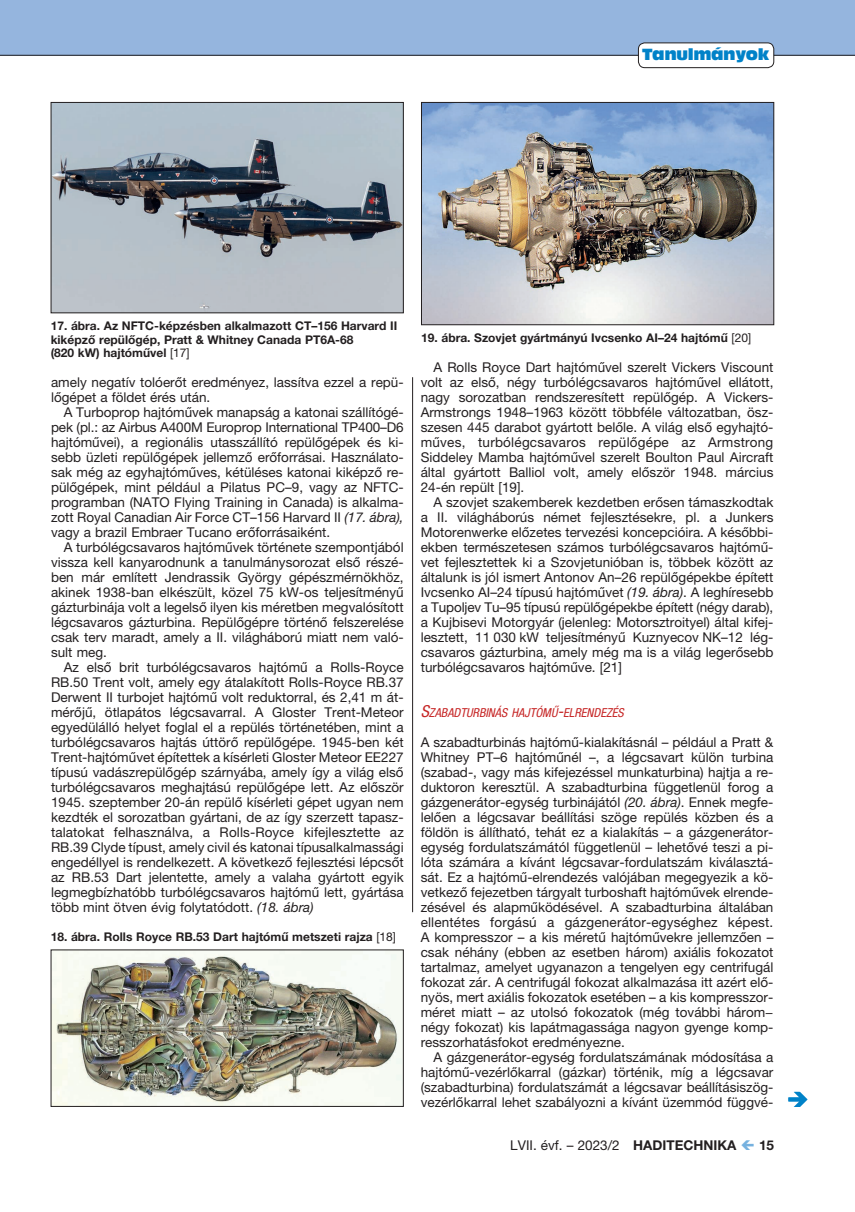
<style>
.page{position:relative;width:855px;height:1212px;background:#fff}
.page>*{position:absolute;margin:0;border:0;box-sizing:border-box;transform-origin:0 0}
.t1{font:15px "Antique Olive Compact";letter-spacing:-.02em;color:#0082c8}
.t2{font:13.5px/15px "Helvetica Neue LT Pro";color:#231f20;text-align:justify}
.t3{font:700 13.5px "Helvetica Neue LT Pro";color:#231f20}
.t4{font:italic condensed 12.3px "Helvetica Neue LT Pro";color:#c62626}
.t5{font:700 12px/13.5px "Helvetica Neue LT Pro";color:#231f20}
.s1{font-weight:400}
.s2{font-style:italic}
.s3{font-size:16.5px}
.s4{font-weight:700}
</style>
<div class="page">
<div style="left:0;top:0;width:855px;height:55px;background:#95b5de"></div>
<hr style="left:0;top:55px;width:855px;height:1px;background:#231f20">
<div style="left:638px;top:43px;width:135px;height:25px;background:#fff;border-radius:6px"></div>
<div style="left:638px;top:43px;width:136px;height:25px;border:1px solid #231f20;border-radius:6px"></div>
<img style="left:53px;top:104px;width:349px;height:207px">
<div style="left:51px;top:102px;width:353px;height:211px;border:1px solid #231f20"></div>
<img style="left:423px;top:104px;width:349px;height:219px">
<div style="left:421px;top:102px;width:353px;height:223px;border:1px solid #231f20"></div>
<img style="left:53px;top:951px;width:349px;height:154px">
<div style="left:51px;top:949px;width:353px;height:158px;border:1px solid #231f20"></div>
<hr style="left:412px;top:377px;width:1px;height:535px;background:#231f20">
<p class="t1" style="left:642px;top:44px;width:129px">Tanulmányok</p>
<p class="t5" style="left:51px;top:319px;width:348px">17. ábra. Az NFTC-képzésben alkalmazott CT–156 Harvard II kiképző repülőgép, Pratt &amp; Whitney Canada PT6A-68<br>(820 kW) hajtóművel <span class="s1">[17]</span></p>
<p class="t5" style="left:421px;top:331px;width:331px">19. ábra. Szovjet gyártmányú Ivcsenko AI–24 hajtómű <span class="s1">[20]</span></p>
<p class="t2" style="left:51px;top:375px;width:354px">amely negatív tolóerőt eredményez, lassítva ezzel a repü&shy;lőgépet a földet érés után.</p>
<p class="t2" style="left:51px;top:405px;width:354px;text-indent:13px">A Turboprop hajtóművek manapság a katonai szállítógé&shy;pek (pl.: az Airbus A400M Europrop International TP400–D6 hajtóművei), a regionális utasszállító repülőgépek és ki&shy;sebb üzleti repülőgépek jellemző erőforrásai. Használato&shy;sak még az egyhajtóműves, kétüléses katonai kiképző re&shy;pülőgépek, mint például a Pilatus PC–9, vagy az NFTC&shy;programban (NATO Flying Training in Canada) is alkalma&shy;zott Royal Canadian Air Force CT–156 Harvard II <span class="s2">(17. ábra), </span>vagy a brazil Embraer Tucano erőforrásaiként.</p>
<p class="t2" style="left:51px;top:540px;width:354px;text-indent:13px">A turbólégcsavaros hajtóművek története szempontjából vissza kell kanyarodnunk a tanulmánysorozat első részé&shy;ben már említett Jendrassik György gépészmérnökhöz, akinek 1938-ban elkészült, közel 75 kW-os teljesítményű gázturbinája volt a legelső ilyen kis méretben megvalósított légcsavaros gázturbina. Repülőgépre történő felszerelése csak terv maradt, amely a II. világháború miatt nem való&shy;sult meg.</p>
<p class="t2" style="left:51px;top:660px;width:354px;text-indent:13px">Az első brit turbólégcsavaros hajtómű a Rolls-Royce RB.50 Trent volt, amely egy átalakított Rolls-Royce RB.37<br>Derwent II turbojet hajtómű volt reduktorral, és 2,41 m át&shy;mérőjű, ötlapátos légcsavarral. A Gloster Trent-Meteor egyedülálló helyet foglal el a repülés történetében, mint a turbólégcsavaros hajtás úttörő repülőgépe. 1945-ben két Trent-hajtóművet építettek a kísérleti Gloster Meteor EE227 típusú vadászrepülőgép szárnyába, amely így a világ első turbólégcsavaros meghajtású repülőgépe lett. Az először 1945. szeptember 20-án repülő kísérleti gépet ugyan nem kezdték el sorozatban gyártani, de az így szerzett tapasz&shy;talatokat felhasználva, a Rolls-Royce kifejlesztette az RB.39 Clyde típust, amely civil és katonai típusalkalmassági engedéllyel is rendelkezett. A következő fejlesztési lépcsőt az RB.53 Dart jelentette, amely a valaha gyártott egyik legmegbízhatóbb turbólégcsavaros hajtómű lett, gyártása több mint ötven évig folytatódott. <span class="s2">(18. ábra)</span></p>
<p class="t5" style="left:51px;top:930px;width:347px">18. ábra. Rolls Royce RB.53 Dart hajtómű metszeti rajza <span class="s1">[18]</span></p>
<p class="t2" style="left:421px;top:360px;width:354px;text-indent:13px">A Rolls Royce Dart hajtóművel szerelt Vickers Viscount volt az első, négy turbólégcsavaros hajtóművel ellátott, nagy sorozatban rendszeresített repülőgép. A Vickers-Armstrongs 1948–1963 között többféle változatban, ös - szesen 445 darabot gyártott belőle. A világ első egyhajtó&shy;műves, turbólégcsavaros repülőgépe az Armstrong Siddeley Mamba hajtóművel szerelt Boulton Paul Aircraft által gyártott Balliol volt, amely először 1948. március 24-én repült [19].</p>
<p class="t2" style="left:421px;top:494px;width:354px;text-indent:13px">A szovjet szakemberek kezdetben erősen támaszkodtak a II. világháborús német fejlesztésekre, pl. a Junkers Motorenwerke előzetes tervezési koncepcióira. A későbbi&shy;ekben természetesen számos turbólégcsavaros hajtómű&shy;vet fejlesztettek ki a Szovjetunióban is, többek között az általunk is jól ismert Antonov An–26 repülőgépekbe épített Ivcsenko AI–24 típusú hajtóművet <span class="s2">(19. ábra)</span>. A leghíresebb a Tupoljev Tu–95 típusú repülőgépekbe épített (négy darab), a Kujbisevi Motorgyár (jelenleg: Motorsztroityel) által kifej&shy;lesztett, 11 030 kW teljesítményű Kuznyecov NK–12 lég&shy;csavaros gázturbina, amely még ma is a világ legerősebb turbólégcsavaros hajtóműve. [21]</p>
<p class="t4" style="left:421px;top:706px;width:205px"><span class="s3">S</span>ZABADTURBINÁS HAJTÓMŰ<span class="s3">-</span>ELRENDEZÉS</p>
<p class="t2" style="left:421px;top:735px;width:354px">A szabadturbinás hajtómű-kialakításnál – például a Pratt &amp; Whitney PT–6 hajtóműnél –, a légcsavart külön turbina (szabad-, vagy más kifejezéssel munkaturbina) hajtja a re&shy;duktoron keresztül. A szabadturbina függetlenül forog a gázgenerátor-egység turbinájától <span class="s2">(20. ábra)</span>. Ennek megfe&shy;lelően a légcsavar beállítási szöge repülés közben és a földön is állítható, tehát ez a kialakítás – a gázgenerátor&shy;egység fordulatszámától függetlenül – lehetővé teszi a pi&shy;lóta számára a kívánt légcsavar-fordulatszám kiválasztá&shy;sát. Ez a hajtómű-elrendezés valójában megegyezik a kö&shy;vetkező fejezetben tárgyalt turboshaft hajtóművek elrende&shy;zésével és alapműködésével. A szabadturbina általában ellentétes forgású a gázgenerátor-egységhez képest.<br>A kompresszor – a kis méretű hajtóművekre jellemzően – csak néhány (ebben az esetben három) axiális fokozatot tartalmaz, amelyet ugyanazon a tengelyen egy centrifugál fokozat zár. A centrifugál fokozat alkalmazása itt azért elő&shy;nyös, mert axiális fokozatok esetében – a kis kompresszor&shy;méret miatt – az utolsó fokozatok (még további három− négy fokozat) kis lapátmagassága nagyon gyenge komp&shy;resszorhatásfokot eredményezne.</p>
<p class="t2" style="left:421px;top:1050px;width:354px;text-indent:13px">A gázgenerátor-egység fordulatszámának módosítása a hajtómű-vezérlőkarral (gázkar) történik, míg a légcsavar (szabadturbina) fordulatszámát a légcsavar beállításiszög&shy;vezérlőkarral lehet szabályozni a kívánt üzemmód függvé-</p>
<p class="t2" style="left:510px;top:1137px;width:228px">LVII. évf. – 2023/2 <span class="s4">HADITECHNIKA</span></p>
<p class="t3" style="left:759px;top:1137px;width:17px">15</p>
</div>
